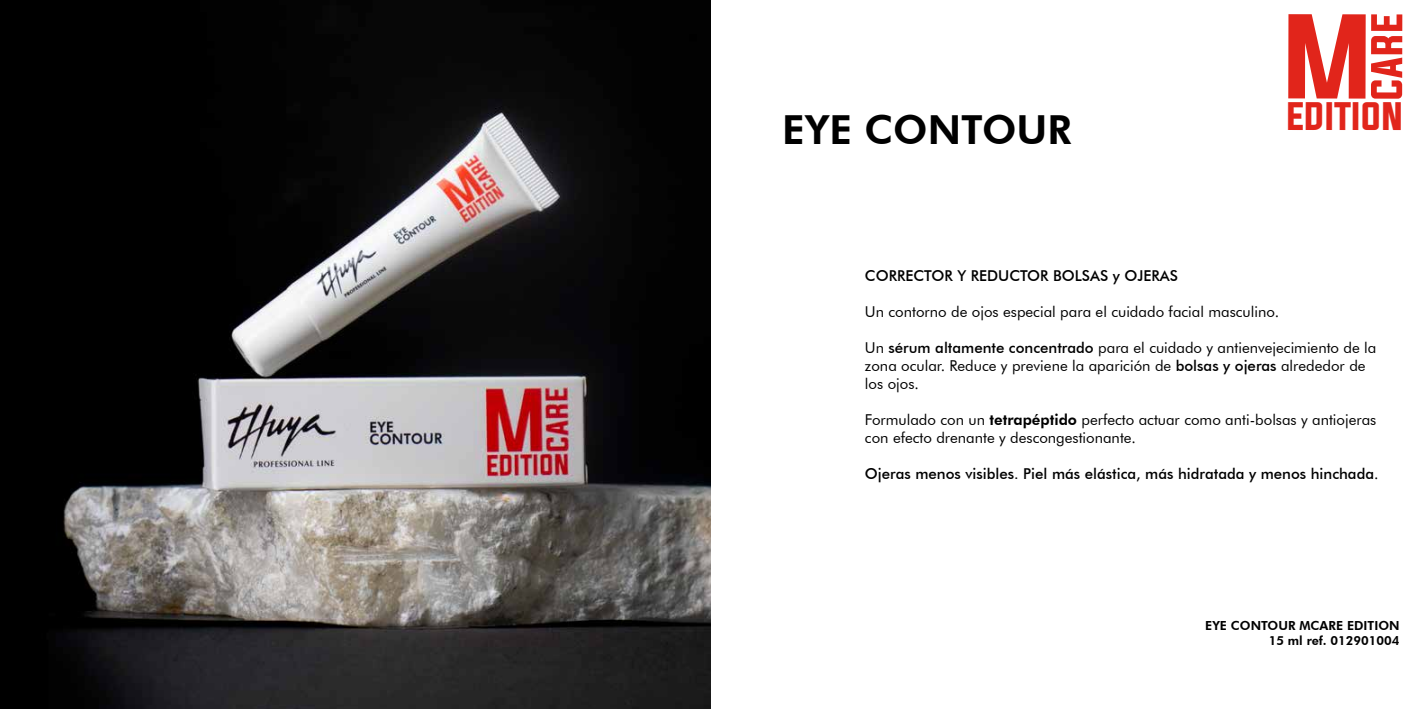
<style>
.page{position:relative;width:1418px;height:709px;background:#fff}
.page>*{position:absolute;margin:0;border:0;box-sizing:border-box;transform-origin:0 0}
.t1{font:800 40px "Futura BT";color:#000}
.t2{font:33.75px "Evogria";letter-spacing:-.005em;color:#e1251b}
.t3{font:15px/18px "Futura BT";color:#000}
.t4{font:500 15px "Futura BT";color:#000}
.t5{font:800 12.5px/15px "Futura BT";color:#000;text-align:right}
.s1{font-weight:500}
.s2{font-weight:800}
.s3{font-weight:400}
</style>
<div class="page">
<svg style="left:1288px;top:14px;width:114px;height:85px"></svg>
<img style="left:0;top:0;width:710px;height:709px">
<h1 class="t1" style="left:782px;top:105px;width:291px">EYE CONTOUR</h1>
<h2 class="t2" style="left:1286px;top:93px;width:119px">EDITION</h2>
<p class="t4" style="left:865px;top:266px;width:314px">CORRECTOR Y REDUCTOR BOLSAS y OJERAS</p>
<p class="t3" style="left:865px;top:302px;width:416px">Un contorno de ojos especial para el cuidado facial masculino.</p>
<p class="t3" style="left:865px;top:338px;width:513px">Un <span class="s1">sérum altamente concentrado</span> para el cuidado y antienvejecimiento de la zona ocular. Reduce y previene la aparición de <span class="s1">bolsas y ojeras</span> alrededor de los ojos.</p>
<p class="t3" style="left:865px;top:410px;width:513px">Formulado con un <span class="s2">tetrapéptido</span> perfecto actuar como anti-bolsas y antiojeras con efecto drenante y descongestionante.</p>
<p class="t4" style="left:865px;top:464px;width:515px">Ojeras menos visibles. Piel más elástica, más hidratada y menos hinchada<span class="s3">.</span></p>
<p class="t5" style="left:1205px;top:618px;width:196px">EYE CONTOUR MCARE EDITION<br>15 ml ref. 012901004</p>
</div>
